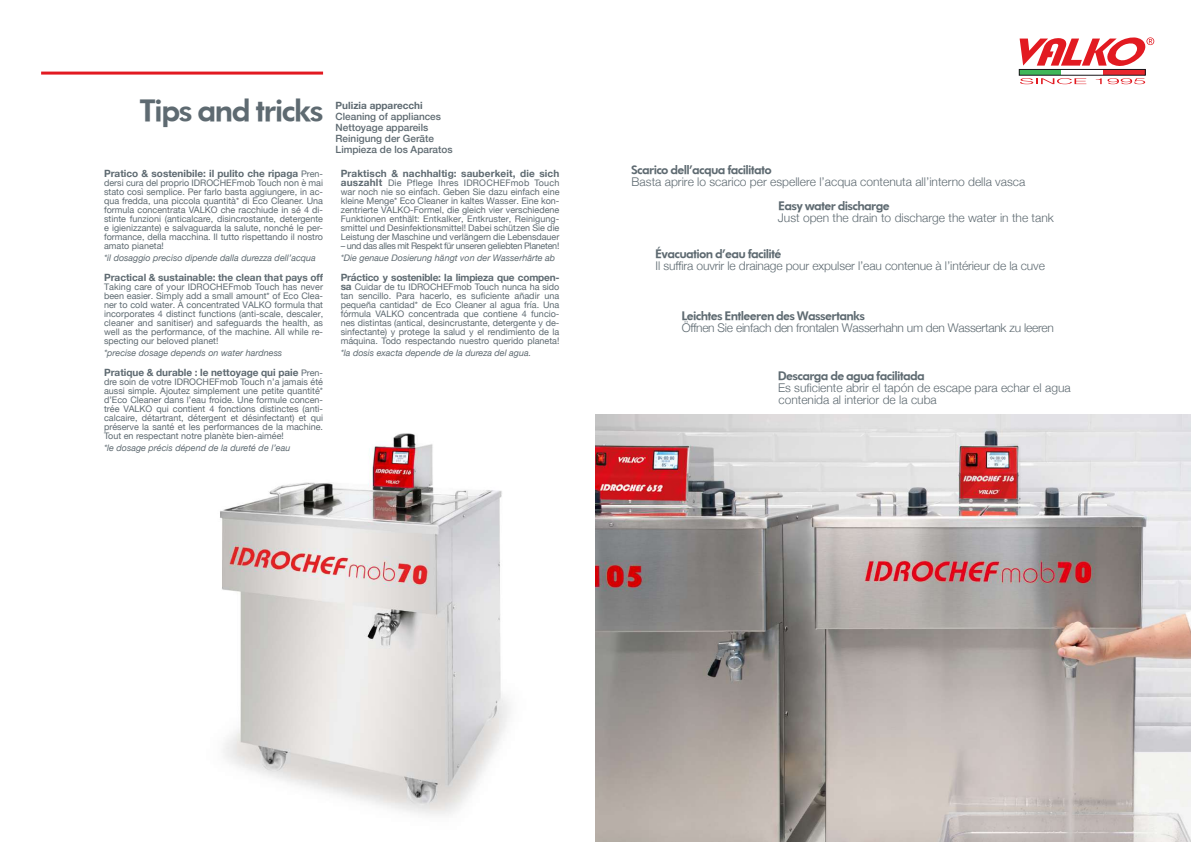
<style>
.page{position:relative;width:1191px;height:842px;background:#fff}
.page>*{position:absolute;margin:0;border:0;box-sizing:border-box;transform-origin:0 0}
.t1{font:800 30px "Volkswagen";color:#5e6a71}
.t2{font:300 12px/12px "Helvetica Neue";color:#5e6a71}
.t3{font:800 12px "Volkswagen";color:#5e6a71}
.t4{font:300 12px "Helvetica Neue";letter-spacing:-.02em;color:#5e6a71}
.t5{font:700 10px "Helvetica Neue";color:#5e6a71}
.t6{font:500 10px/11px "Helvetica Neue";color:#5e6a71}
.t7{font:700 10px "Helvetica Neue";letter-spacing:-.02em;color:#5e6a71}
.t8{font:9px/9px "Helvetica Neue";color:#5e6a71;text-align:justify}
.t9{font:italic 9px "Helvetica Neue";color:#5e6a71}
.t10{font:9px "Helvetica Neue";letter-spacing:-.03em;color:#5e6a71}
.s1{font-weight:400;font-size:9px}
.s2{font-weight:700;font-size:10px}
</style>
<div class="page">
<img style="left:220px;top:433px;width:290px;height:382px">
<hr style="left:41px;top:72px;width:282px;height:3px;background:#e21a21">
<img style="left:595px;top:414px;width:596px;height:428px">
<div style="left:1019px;top:69px;width:42px;height:6px;background:#41b759"></div>
<div style="left:1103px;top:69px;width:42px;height:6px;background:#e9282f"></div>
<svg style="left:1019px;top:37px;width:135px;height:33px"></svg>
<svg style="left:1020px;top:78px;width:66px;height:6px"></svg>
<svg style="left:1107px;top:78px;width:38px;height:6px"></svg>
<h1 class="t1" style="left:140px;top:93px;width:184px">Tips and tricks</h1>
<p class="t5" style="left:104px;top:166px;width:220px">Pratico &amp; sostenibile: il pulito che ripaga <span class="s1">Pren-</span></p>
<p class="t8" style="left:104px;top:179px;width:220px">dersi cura del proprio IDROCHEFmob Touch non è mai stato così semplice. Per farlo basta aggiungere, in ac&shy;qua fredda, una piccola quantità* di Eco Cleaner. Una formula concentrata VALKO che racchiude in sé 4 di&shy;stinte funzioni (anticalcare, disincrostante, detergente e igienizzante) e salvaguarda la salute, nonché le per&shy;formance, della macchina. Il tutto rispettando il nostro amato pianeta!</p>
<p class="t9" style="left:104px;top:251px;width:213px">*il dosaggio preciso dipende dalla durezza dell’acqua</p>
<p class="t5" style="left:104px;top:269px;width:220px">Practical &amp; sustainable: the clean that pays off</p>
<p class="t8" style="left:104px;top:283px;width:221px">Taking care of your IDROCHEFmob Touch has never been easier. Simply add a small amount* of Eco Clea&shy;ner to cold water. A concentrated VALKO formula that incorporates 4 distinct functions (anti-scale, descaler, cleaner and sanitiser) and safeguards the health, as well as the performance, of the machine. All while re&shy;specting our beloved planet!</p>
<p class="t9" style="left:104px;top:346px;width:180px">*precise dosage depends on water hardness</p>
<p class="t5" style="left:104px;top:364px;width:220px">Pratique &amp; durable : le nettoyage qui paie <span class="s1">Pren-</span></p>
<p class="t8" style="left:104px;top:377px;width:220px">dre soin de votre IDROCHEFmob Touch n’a jamais été aussi simple. Ajoutez simplement une petite quantité* d’Eco Cleaner dans l’eau froide. Une formule concen&shy;trée VALKO qui contient 4 fonctions distinctes (anti&shy;calcaire, détartrant, détergent et désinfectant) et qui préserve la santé et les performances de la machine.<br>Tout en respectant notre planète bien-aimée!</p>
<p class="t9" style="left:104px;top:441px;width:188px">*le dosage précis dépend de la dureté de l’eau</p>
<p class="t5" style="left:335px;top:98px;width:89px">Pulizia apparecchi</p>
<p class="t6" style="left:335px;top:110px;width:118px">Cleaning of appliances<br>Nettoyage appareils<br>Reinigung der Geräte<br>Limpieza de los Aparatos</p>
<p class="t5" style="left:341px;top:166px;width:220px">Praktisch &amp; nachhaltig: sauberkeit, die sich</p>
<p class="t8" style="left:341px;top:179px;width:220px"><span class="s2">auszahlt</span> Die Pflege Ihres IDROCHEFmob Touch war noch nie so einfach. Geben Sie dazu einfach eine kleine Menge* Eco Cleaner in kaltes Wasser. Eine kon&shy;zentrierte VALKO-Formel, die gleich vier verschiedene Funktionen enthält: Entkalker, Entkruster, Reinigung&shy;smittel und Desinfektionsmittel! Dabei schützen Sie die Leistung der Maschine und verlängern die Lebensdauer</p>
<p class="t10" style="left:341px;top:239px;width:220px">– und das alles mit Respekt für unseren geliebten Planeten!</p>
<p class="t9" style="left:341px;top:251px;width:216px">*Die genaue Dosierung hängt von der Wasserhärte ab</p>
<p class="t7" style="left:341px;top:269px;width:220px">Práctico y sostenible: la limpieza que compen-</p>
<p class="t8" style="left:341px;top:283px;width:220px"><span class="s2">sa</span> Cuidar de tu IDROCHEFmob Touch nunca ha sido tan sencillo. Para hacerlo, es suficiente añadir una pequeña cantidad* de Eco Cleaner al agua fría. Una fórmula VALKO concentrada que contiene 4 funcio&shy;nes distintas (antical, desincrustante, detergente y de&shy;sinfectante) y protege la salud y el rendimiento de la máquina. Todo respectando nuestro querido planeta!</p>
<p class="t9" style="left:341px;top:346px;width:192px">*la dosis exacta depende de la dureza del agua.</p>
<h2 class="t3" style="left:631px;top:162px;width:141px">Scarico dell’acqua facilitato</h2>
<h2 class="t2" style="left:631px;top:175px;width:395px">Basta aprire lo scarico per espellere l’acqua contenuta all’interno della vasca</h2>
<h2 class="t3" style="left:778px;top:198px;width:112px">Easy water discharge</h2>
<h2 class="t2" style="left:778px;top:211px;width:277px">Just open the drain to discharge the water in the tank</h2>
<h2 class="t3" style="left:655px;top:246px;width:127px">Évacuation d’eau facilité</h2>
<h2 class="t2" style="left:655px;top:259px;width:391px">Il suffira ouvrir le drainage pour expulser l’eau contenue à l’intérieur de la cuve</h2>
<h2 class="t3" style="left:681px;top:309px;width:185px">Leichtes Entleeren des Wassertanks</h2>
<h2 class="t4" style="left:681px;top:318px;width:374px">Öffnen Sie einfach den frontalen Wasserhahn um den Wassertank zu leeren</h2>
<h2 class="t3" style="left:778px;top:369px;width:148px">Descarga de agua facilitada</h2>
<h2 class="t2" style="left:778px;top:381px;width:294px">Es suficiente abrir el tapón de escape para echar el agua contenida al interior de la cuba</h2>
</div>
